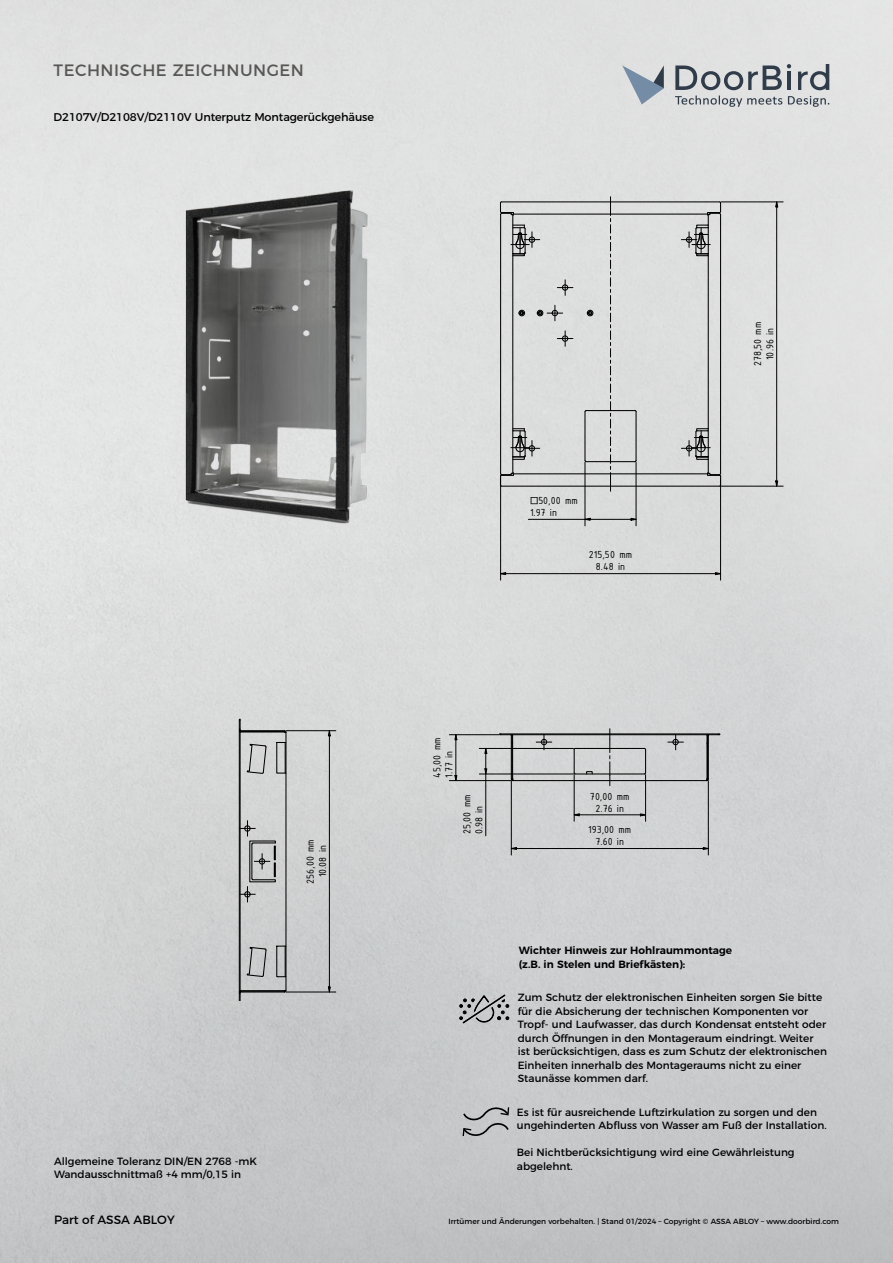
<style>
.page{position:relative;width:893px;height:1263px;background:#fff}
.page>*{position:absolute;margin:0;border:0;box-sizing:border-box;transform-origin:0 0}
.t1{font:16.5px "Montserrat";letter-spacing:.03em;color:#575756}
.t2{font:12px "Montserrat";color:#000}
.t3{font:11.25px "Montserrat";letter-spacing:-.01em;color:#000}
.t4{font:10.95px/12px "ISOCPEUR";letter-spacing:.005em;color:#000;text-align:center}
.t5{font:10.5px/13.5px "Montserrat";color:#000}
.t6{font:600 10.5px/13.5px "Montserrat";color:#000}
.t7{font:7.5px "Montserrat";color:#000}
.s1{font-family:"AIGDT";font-size:9.3px}
</style>
<div class="page">
<svg style="left:622px;top:65px;width:42px;height:40px;background:#adb7c1"></svg>
<svg style="left:675px;top:64px;width:154px;height:43px;background:#b1b5b9"></svg>
<div style="left:380px;top:668px;width:352px;height:197px;background:#d3d5d5"></div>
<svg style="left:610px;top:729px;width:1px;height:57px"></svg>
<svg style="left:668px;top:734px;width:15px;height:16px"></svg>
<svg style="left:703px;top:847px;width:8px;height:3px"></svg>
<svg style="left:508px;top:847px;width:9px;height:3px"></svg>
<hr style="left:516px;top:848px;width:187px;height:1px;background:#000">
<hr style="left:511px;top:781px;width:1px;height:74px;background:#000">
<hr style="left:708px;top:781px;width:1px;height:74px;background:#000">
<svg style="left:640px;top:813px;width:8px;height:3px"></svg>
<svg style="left:571px;top:813px;width:9px;height:3px"></svg>
<hr style="left:579px;top:814px;width:61px;height:1px;background:#000">
<hr style="left:645px;top:775px;width:1px;height:46px;background:#000">
<hr style="left:574px;top:775px;width:1px;height:46px;background:#000">
<svg style="left:484px;top:746px;width:3px;height:31px"></svg>
<hr style="left:479px;top:774px;width:94px;height:1px;background:#000">
<hr style="left:485px;top:774px;width:1px;height:62px;background:#000">
<svg style="left:536px;top:734px;width:40px;height:41px;background:#bcbcbd"></svg>
<hr style="left:479px;top:748px;width:65px;height:1px;background:#000">
<svg style="left:454px;top:775px;width:3px;height:8px"></svg>
<svg style="left:454px;top:732px;width:3px;height:8px"></svg>
<hr style="left:456px;top:740px;width:1px;height:35px;background:#000">
<hr style="left:449px;top:734px;width:50px;height:1px;background:#000">
<hr style="left:449px;top:780px;width:62px;height:1px;background:#000">
<svg style="left:71px;top:656px;width:309px;height:345px;background:#d0d1d1"></svg>
<svg style="left:328px;top:728px;width:3px;height:8px"></svg>
<svg style="left:328px;top:986px;width:3px;height:9px"></svg>
<hr style="left:329px;top:736px;width:1px;height:251px;background:#000">
<hr style="left:286px;top:992px;width:50px;height:1px;background:#000">
<hr style="left:286px;top:730px;width:50px;height:1px;background:#000">
<svg style="left:240px;top:821px;width:36px;height:81px;background:#b1b2b2"></svg>
<img style="left:153px;top:128px;width:243px;height:466px">
<div style="left:486px;top:157px;width:302px;height:499px;background:#dcdcdc"></div>
<svg style="left:630px;top:518px;width:9px;height:3px"></svg>
<svg style="left:582px;top:518px;width:9px;height:3px"></svg>
<hr style="left:590px;top:519px;width:41px;height:1px;background:#000">
<hr style="left:636px;top:462px;width:1px;height:64px;background:#000">
<hr style="left:585px;top:462px;width:1px;height:64px;background:#000">
<hr style="left:528px;top:519px;width:57px;height:1px;background:#000">
<svg style="left:610px;top:197px;width:1px;height:294px"></svg>
<svg style="left:715px;top:572px;width:8px;height:3px"></svg>
<svg style="left:498px;top:572px;width:8px;height:3px"></svg>
<hr style="left:506px;top:573px;width:209px;height:1px;background:#000">
<hr style="left:500px;top:475px;width:1px;height:105px;background:#000">
<hr style="left:720px;top:475px;width:1px;height:105px;background:#000">
<svg style="left:681px;top:224px;width:29px;height:33px"></svg>
<svg style="left:511px;top:225px;width:29px;height:32px"></svg>
<svg style="left:557px;top:280px;width:16px;height:15px"></svg>
<svg style="left:537px;top:305px;width:26px;height:16px"></svg>
<svg style="left:557px;top:331px;width:16px;height:15px"></svg>
<svg style="left:681px;top:428px;width:29px;height:32px"></svg>
<svg style="left:511px;top:428px;width:29px;height:32px"></svg>
<svg style="left:775px;top:480px;width:3px;height:9px"></svg>
<svg style="left:775px;top:199px;width:3px;height:9px"></svg>
<hr style="left:776px;top:207px;width:1px;height:274px;background:#000">
<hr style="left:721px;top:486px;width:62px;height:1px;background:#000">
<hr style="left:721px;top:202px;width:62px;height:1px;background:#000">
<svg style="left:459px;top:993px;width:50px;height:32px;background:#a2a3a4"></svg>
<svg style="left:463px;top:1107px;width:46px;height:29px"></svg>
<h1 class="t1" style="left:54px;top:57px;width:252px">TECHNISCHE ZEICHNUNGEN</h1>
<p class="t3" style="left:54px;top:108px;width:322px">D2107V/D2108V/D2110V Unterputz Montagerückgehäuse</p>
<p class="t4" style="left:304px;top:884px;width:46px;rotate:-90deg">256,00 mm<br>100. 8 ni</p>
<p class="t5" style="left:54px;top:1153px;width:204px">Allgemeine Toleranz DIN/EN 2768 -mK<br>Wandausschnittmaß +4 mm/0,15 in</p>
<p class="t2" style="left:54px;top:1210px;width:122px">Part of ASSA ABLOY</p>
<p class="t4" style="left:530px;top:494px;width:49px;text-align:left"><span class="s1">o</span>50,00 mm<br>1.97 in</p>
<p class="t4" style="left:589px;top:548px;width:45px">215,50 mm<br>8.48 in</p>
<p class="t4" style="left:751px;top:366px;width:46px;rotate:-90deg">278,50 mm<br>109. 6 ni</p>
<p class="t4" style="left:430px;top:778px;width:42px;rotate:-90deg">45,00 mm</p>
<p class="t4" style="left:443px;top:778px;width:29px;rotate:-90deg">17. 7 ni</p>
<p class="t4" style="left:460px;top:834px;width:41px;rotate:-90deg">25,00 mm</p>
<p class="t4" style="left:473px;top:834px;width:30px;rotate:-90deg">09. 8 ni</p>
<p class="t4" style="left:590px;top:790px;width:41px">70,00 mm<br>2.76 in</p>
<p class="t4" style="left:588px;top:823px;width:45px">193,00 mm<br>7.60 in</p>
<p class="t6" style="left:519px;top:943px;width:215px">Wichter Hinweis zur Hohlraummontage (z.B. in Stelen und Briefkästen):</p>
<p class="t5" style="left:518px;top:990px;width:311px">Zum Schutz der elektronischen Einheiten sorgen Sie bitte für die Absicherung der technischen Komponenten vor Tropf- und Laufwasser, das durch Kondensat entsteht oder durch Öffnungen in den Montageraum eindringt. Weiter ist berücksichtigen, dass es zum Schutz der elektronischen Einheiten innerhalb des Montageraums nicht zu einer Staunässe kommen darf.</p>
<p class="t5" style="left:517px;top:1104px;width:311px">Es ist für ausreichende Luftzirkulation zu sorgen und den ungehinderten Abfluss von Wasser am Fuß der Installation.</p>
<p class="t5" style="left:517px;top:1145px;width:279px">Bei Nichtberücksichtigung wird eine Gewährleistung abgelehnt.</p>
<p class="t4" style="left:508px;top:1078px;width:31px">8.48 in</p>
<p class="t4" style="left:763px;top:1134px;width:34px;rotate:-90deg">109. 6 ni</p>
<p class="t7" style="left:448px;top:1215px;width:392px">Irrtümer und Änderungen vorbehalten. | Stand 01/2024 – Copyright © ASSA ABLOY – www.doorbird.com</p>
</div>
